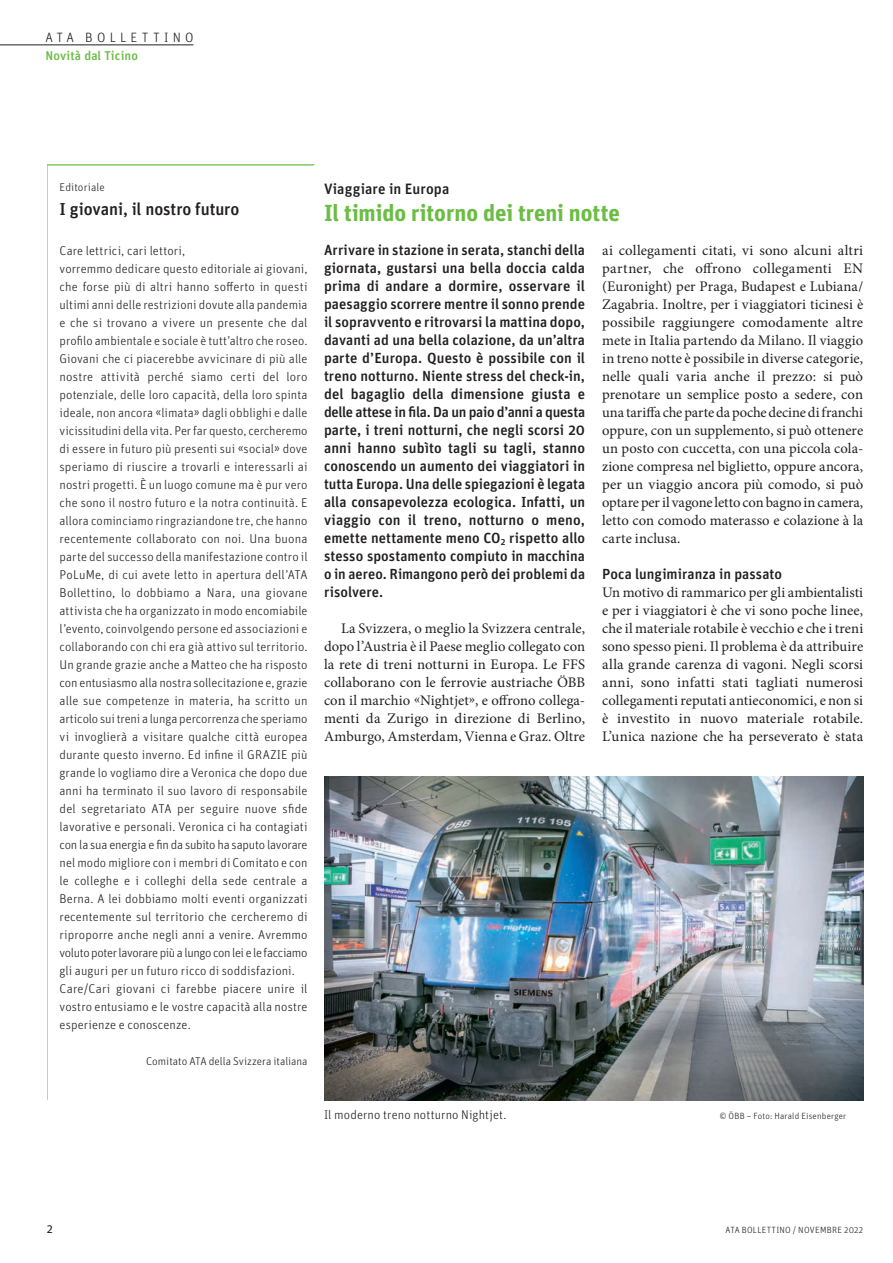
<style>
.page{position:relative;width:893px;height:1263px;background:#fff}
.page>*{position:absolute;margin:0;border:0;box-sizing:border-box;transform-origin:0 0}
.t1{font:700 23.25px "Unit OT";color:#6cbd45}
.t2{font:500 17.25px "Unit OT";letter-spacing:-.005em;color:#231f20}
.t3{font:500 15px "Unit OT";letter-spacing:.01em;color:#231f20}
.t4{font:14.7px/18px "Minion Pro";letter-spacing:.005em;color:#231f20;text-align:justify}
.t5{font:500 14.7px/18px "Unit OT";letter-spacing:.005em;color:#231f20;text-align:justify}
.t6{font:300 13.5px "Unit OT";letter-spacing:.31em;color:#231f20}
.t7{font:300 12.75px/18px "Unit OT";letter-spacing:.01em;color:#231f20}
.t8{font:500 12.75px "Unit OT";letter-spacing:.01em;color:#6cbd45}
.t9{font:12px "Unit OT";color:#231f20}
.t10{font:300 11.25px "Unit OT";letter-spacing:.005em;color:#231f20}
.t11{font:300 9px "Unit OT";letter-spacing:.025em;color:#231f20}
</style>
<div class="page">
<hr style="left:0;top:45px;width:193px;height:1px;background:#231f20">
<img style="left:325px;top:777px;width:538px;height:324px">
<p class="t6" style="left:45px;top:29px;width:150px">ATA BOLLETTINO</p>
<p class="t8" style="left:45px;top:47px;width:94px">Novità dal Ticino</p>
<p class="t10" style="left:60px;top:181px;width:47px">Editoriale</p>
<h2 class="t2" style="left:60px;top:198px;width:181px">I giovani, il nostro futuro</h2>
<p class="t7" style="left:60px;top:241px;width:250px">Care lettrici, cari lettori,<br>vorremmo dedicare questo editoriale ai giovani, che forse più di altri hanno sofferto in questi ultimi anni delle restrizioni dovute alla pandemia e che si trovano a vivere un presente che dal profilo ambientale e sociale è tutt’altro che roseo.<br>Giovani che ci piacerebbe avvicinare di più alle nostre attività perché siamo certi del loro potenziale, delle loro capacità, della loro spinta ideale, non ancora «limata» dagli obblighi e dalle vicissitudini della vita. Per far questo, cercheremo di essere in futuro più presenti sui «social» dove speriamo di riuscire a trovarli e interessarli ai nostri progetti. È un luogo comune ma è pur vero che sono il nostro futuro e la notra continuità. E allora cominciamo ringraziandone tre, che hanno recentemente collaborato con noi. Una buona parte del successo della manifestazione contro il PoLuM e, di cui avete letto in apertura dell’ATA Bollettino, lo dobbiamo a Nara, una giovane attivista che ha organizzato in modo encomiabile l’evento, coinvolgendo persone ed associazioni e collaborando con chi era già attivo sul territorio.<br>Un grande grazie anche a Matteo che ha risposto con entusiasmo alla nostra sollecitazione e, grazie alle sue competenze in materia, ha scritto un articolo sui treni a lunga percorrenza che speriamo vi invoglierà a visitare qualche città europea durante questo inverno. Ed infine il GRAZIE più grande lo vogliamo dire a Veronica che dopo due anni ha terminato il suo lavoro di responsabile del segretariato ATA per seguire nuove sfide lavorative e personali. Veronica ci ha contagiati con la sua energia e fin da subito ha saputo lavorare nel modo migliore con i membri di Comitato e con le colleghe e i colleghi della sede centrale a Berna. A lei dobbiamo molti eventi organizzati recentemente sul territorio che cercheremo di riproporre anche negli anni a venire. Avremmo voluto poter lavorare più a lungo con lei e le facciamo gli auguri per un futuro ricco di soddisfazioni.<br>Care/Cari giovani ci farebbe piacere unire il vostro entusiamo e le vostre capacità alla nostre esperienze e conoscenze.</p>
<p class="t10" style="left:146px;top:1054px;width:163px">Comitato ATA della Svizzera italiana</p>
<p class="t3" style="left:324px;top:179px;width:127px">Viaggiare in Europa</p>
<h1 class="t1" style="left:324px;top:198px;width:297px">Il timido ritorno dei treni notte</h1>
<p class="t5" style="left:324px;top:240px;width:263px">Arrivare in stazione in serata, stanchi della giornata, gustarsi una bella doccia calda prima di andare a dormire, osservare il paesaggio scorrere mentre il sonno prende il sopravvento e ritrovarsi la mattina dopo, davanti ad una bella colazione, da un’altra parte d’Europa. Questo è possibile con il treno notturno. Niente stress del check-in, del bagaglio della dimensione giusta e delle attese in fila. Da un paio d’anni a questa parte, i treni notturni, che negli scorsi 20 anni hanno subìto tagli su tagli, stanno conoscendo un aumento dei viaggiatori in tutta Europa. Una delle spiegazioni è legata alla consapevolezza ecologica. Infatti, un viaggio con il treno, notturno o meno, emette nettamente meno CO<sub>2</sub> rispetto allo stesso spostamento compiuto in macchina o in aereo. Rimangono però dei problemi da risolvere.</p>
<p class="t4" style="left:324px;top:619px;width:263px;text-indent:17px">La Svizzera, o meglio la Svizzera centrale, dopo l’Austria è il Paese meglio collegato con la rete di treni notturni in Europa. Le FFS collaborano con le ferrovie austriache ÖBB con il marchio «Nightjet», e offrono collega&shy;menti da Zurigo in direzione di Berlino, Amburgo, Amsterdam, Vienna e Graz. Oltre</p>
<p class="t4" style="left:602px;top:241px;width:263px">ai collegamenti citati, vi sono alcuni altri partner, che offrono collegamenti EN (Euronight) per Praga, Budapest e Lubiana/ Zagabria. Inoltre, per i viaggiatori ticinesi è possibile raggiungere comodamente altre mete in Italia partendo da Milano. Il viaggio in treno notte è possibile in diverse categorie, nelle quali varia anche il prezzo: si può prenotare un semplice posto a sedere, con una tariffa che parte da poche decine di franchi oppure, con un supplemento, si può ottenere un posto con cuccetta, con una piccola cola&shy;zione compresa nel biglietto, oppure ancora, per un viaggio ancora più comodo, si può optare per il vagone letto con bagno in camera, letto con comodo materasso e colazione à la carte inclusa.</p>
<p class="t5" style="left:602px;top:564px;width:181px">Poca lungimiranza in passato</p>
<p class="t4" style="left:602px;top:583px;width:263px">Un motivo di rammarico per gli ambientalisti e per i viaggiatori è che vi sono poche linee, che il materiale rotabile è vecchio e che i treni sono spesso pieni. Il problema è da attribuire alla grande carenza di vagoni. Negli scorsi anni, sono infatti stati tagliati numerosi collegamenti reputati antieconomici, e non si è investito in nuovo materiale rotabile.<br>L’unica nazione che ha perseverato è stata</p>
<p class="t7" style="left:324px;top:1105px;width:184px">Il moderno treno notturno Nightjet.</p>
<p class="t11" style="left:720px;top:1110px;width:128px">© ÖBB – Foto: Harald Eisenberger</p>
<p class="t9" style="left:47px;top:1221px;width:8px">2</p>
<p class="t11" style="left:726px;top:1225px;width:139px">ATA BOLLETTINO / Novembre 2022</p>
</div>
